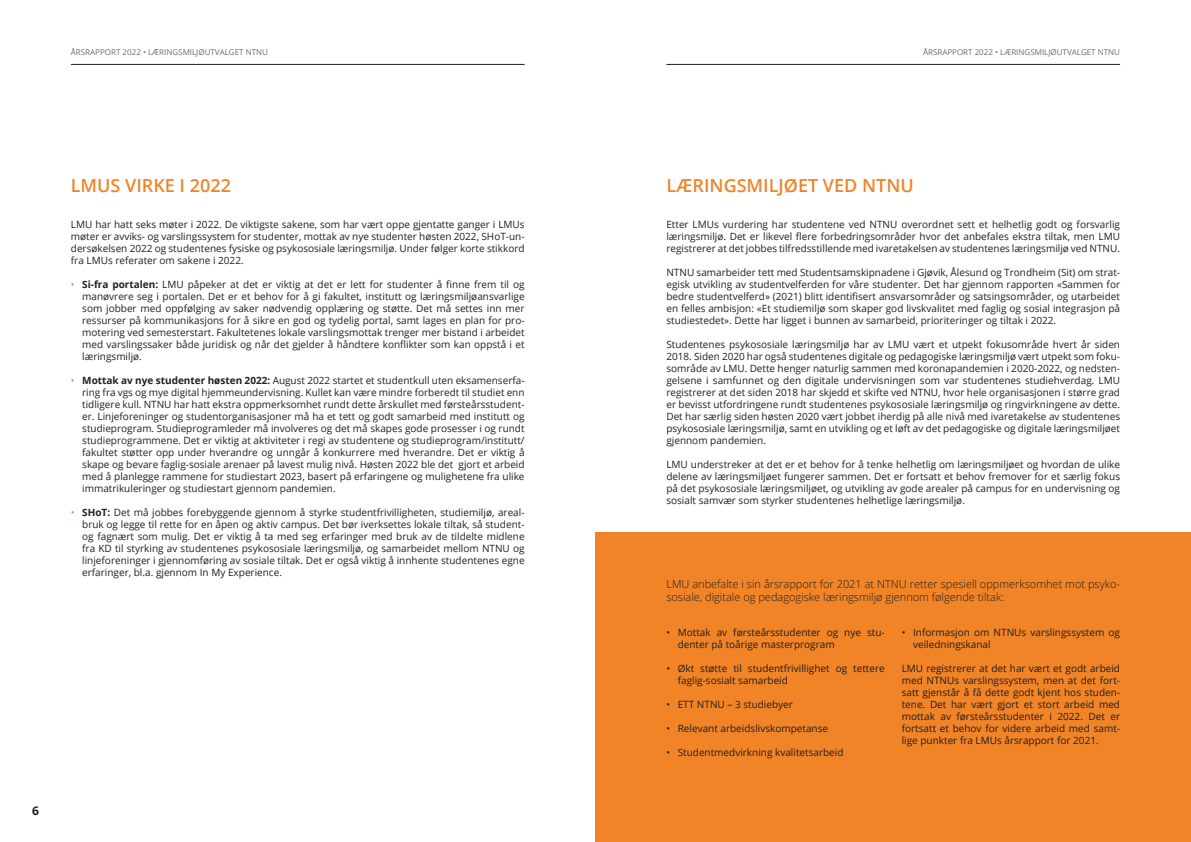
<style>
.page{position:relative;width:1191px;height:842px;background:#fff}
.page>*{position:absolute;margin:0;border:0;box-sizing:border-box;transform-origin:0 0}
.t1{font:600 18px "Open Sans";color:#f08427}
.t2{font:700 12px "Open Sans";color:#231f20}
.t3{font:300 11px/13.2px "Open Sans";color:#231f20}
.t4{font:10px/12px "Open Sans";color:#231f20;text-align:justify}
.t5{font:8px "Open Sans";color:#6c6d70}
.s1{color:#f08427}
.s2{font-weight:700}
</style>
<div class="page">
<hr style="left:71px;top:64px;width:453px;height:1px;background:#231f20">
<hr style="left:666px;top:64px;width:454px;height:1px;background:#231f20">
<div style="left:595px;top:533px;width:596px;height:309px;background:#f08427"></div>
<p class="t5" style="left:71px;top:47px;width:199px">ÅRSRAPPORT 2022 • LÆRINGSMILJØUTVALGET NTNU</p>
<p class="t5" style="left:923px;top:47px;width:199px">ÅRSRAPPORT 2022 • LÆRINGSMILJØUTVALGET NTNU</p>
<h1 class="t1" style="left:71px;top:173px;width:162px">LMUS VIRKE I 2022</h1>
<p class="t4" style="left:71px;top:218px;width:455px">LMU har hatt seks møter i 2022. De viktigste sakene, som har vært oppe gjentatte ganger i LMUs møter er avviks- og varslingssystem for studenter, mottak av nye studenter høsten 2022, SHoT-un&shy;dersøkelsen 2022 og studentenes fysiske og psykososiale læringsmiljø. Under følger korte stikkord fra LMUs referater om sakene i 2022.</p>
<p class="t4" style="left:82px;top:278px;width:444px;text-indent:-11px"><span class="s1">•</span> <span class="s2">Si-fra portalen:</span> LMU påpeker at det er viktig at det er lett for studenter å finne frem til og manøvrere seg i portalen. Det er et behov for å gi fakultet, institutt og læringsmiljøansvarlige som jobber med oppfølging av saker nødvendig opplæring og støtte. Det må settes inn mer ressurser på kommunikasjons for å sikre en god og tydelig portal, samt lages en plan for pro&shy;motering ved semesterstart. Fakultetenes lokale varslingsmottak trenger mer bistand i arbeidet med varslingssaker både juridisk og når det gjelder å håndtere konflikter som kan oppstå i et læringsmiljø.</p>
<p class="t4" style="left:82px;top:374px;width:444px;text-indent:-11px"><span class="s1">•</span> <span class="s2">Mottak av nye studenter høsten 2022:</span> August 2022 startet et studentkull uten eksamenserfa&shy;ring fra vgs og mye digital hjemmeundervisning. Kullet kan være mindre forberedt til studiet enn tidligere kull. NTNU har hatt ekstra oppmerksomhet rundt dette årskullet med førsteårsstudent&shy;er. Linjeforeninger og studentorganisasjoner må ha et tett og godt samarbeid med institutt og studieprogram. Studieprogramleder må involveres og det må skapes gode prosesser i og rundt studieprogrammene. Det er viktig at aktiviteter i regi av studentene og studieprogram/institutt/ fakultet støtter opp under hverandre og unngår å konkurrere med hverandre. Det er viktig å skape og bevare faglig-sosiale arenaer på lavest mulig nivå. Høsten 2022 ble det gjort et arbeid med å planlegge rammene for studiestart 2023, basert på erfaringene og mulighetene fra ulike immatrikuleringer og studiestart gjennom pandemien.</p>
<p class="t4" style="left:82px;top:506px;width:444px;text-indent:-11px"><span class="s1">•</span> <span class="s2">SHoT:</span> Det må jobbes forebyggende gjennom å styrke studentfrivilligheten, studiemiljø, areal&shy;bruk og legge til rette for en åpen og aktiv campus. Det bør iverksettes lokale tiltak, så student&shy;og fagnært som mulig. Det er viktig å ta med seg erfaringer med bruk av de tildelte midlene fra KD til styrking av studentenes psykososiale læringsmiljø, og samarbeidet mellom NTNU og linjeforeninger i gjennomføring av sosiale tiltak. Det er også viktig å innhente studentenes egne erfaringer, bl.a. gjennom In My Experience.</p>
<p class="t2" style="left:32px;top:802px;width:8px">6</p>
<h1 class="t1" style="left:666px;top:173px;width:249px">LÆRINGSMILJØET VED NTNU</h1>
<p class="t4" style="left:666px;top:218px;width:455px">Etter LMUs vurdering har studentene ved NTNU overordnet sett et helhetlig godt og forsvarlig læringsmiljø. Det er likevel flere forbedringsområder hvor det anbefales ekstra tiltak, men LMU registrerer at det jobbes tilfredsstillende med ivaretakelsen av studentenes læringsmiljø ved NTNU.</p>
<p class="t4" style="left:666px;top:266px;width:455px">NTNU samarbeider tett med Studentsamskipnadene i Gjøvik, Ålesund og Trondheim (Sit) om strat&shy;egisk utvikling av studentvelferden for våre studenter. Det har gjennom rapporten «Sammen for bedre studentvelferd» (2021) blitt identifisert ansvarsområder og satsingsområder, og utarbeidet en felles ambisjon: «Et studiemiljø som skaper god livskvalitet med faglig og sosial integrasjon på studiestedet». Dette har ligget i bunnen av samarbeid, prioriteringer og tiltak i 2022.</p>
<p class="t4" style="left:666px;top:338px;width:455px">Studentenes psykososiale læringsmiljø har av LMU vært et utpekt fokusområde hvert år siden 2018. Siden 2020 har også studentenes digitale og pedagogiske læringsmiljø vært utpekt som foku&shy;sområde av LMU. Dette henger naturlig sammen med koronapandemien i 2020-2022, og nedsten&shy;gelsene i samfunnet og den digitale undervisningen som var studentenes studiehverdag. LMU registrerer at det siden 2018 har skjedd et skifte ved NTNU, hvor hele organisasjonen i større grad er bevisst utfordringene rundt studentenes psykososiale læringsmiljø og ringvirkningene av dette.<br>Det har særlig siden høsten 2020 vært jobbet iherdig på alle nivå med ivaretakelse av studentenes psykososiale læringsmiljø, samt en utvikling og et løft av det pedagogiske og digitale læringsmiljøet gjennom pandemien.</p>
<p class="t4" style="left:666px;top:458px;width:455px">LMU understreker at det er et behov for å tenke helhetlig om læringsmiljøet og hvordan de ulike delene av læringsmiljøet fungerer sammen. Det er fortsatt et behov fremover for et særlig fokus på det psykososiale læringsmiljøet, og utvikling av gode arealer på campus for en undervisning og sosialt samvær som styrker studentenes helhetlige læringsmiljø.</p>
<p class="t3" style="left:666px;top:577px;width:455px">LMU anbefalte i sin årsrapport for 2021 at NTNU retter spesiell oppmerksomhet mot psyko&shy;sosiale, digitale og pedagogiske læringsmiljø gjennom følgende tiltak:</p>
<p class="t4" style="left:677px;top:626px;width:208px;text-indent:-11px">• Mottak av førsteårsstudenter og nye stu&shy;denter på toårige masterprogram</p>
<p class="t4" style="left:677px;top:662px;width:208px;text-indent:-11px">• Økt støtte til studentfrivillighet og tettere faglig-sosialt samarbeid</p>
<p class="t4" style="left:666px;top:698px;width:128px">• ETT NTNU – 3 studiebyer</p>
<p class="t4" style="left:666px;top:722px;width:163px">• Relevant arbeidslivskompetanse</p>
<p class="t4" style="left:666px;top:746px;width:179px">• Studentmedvirkning kvalitetsarbeid</p>
<p class="t4" style="left:913px;top:626px;width:208px;text-indent:-11px">• Informasjon om NTNUs varslingssystem og veiledningskanal</p>
<p class="t4" style="left:901px;top:662px;width:220px">LMU registrerer at det har vært et godt arbeid med NTNUs varslingssystem, men at det fort&shy;satt gjenstår å få dette godt kjent hos studen&shy;tene. Det har vært gjort et stort arbeid med mottak av førsteårsstudenter i 2022. Det er fortsatt et behov for videre arbeid med samt&shy;lige punkter fra LMUs årsrapport for 2021.</p>
</div>
